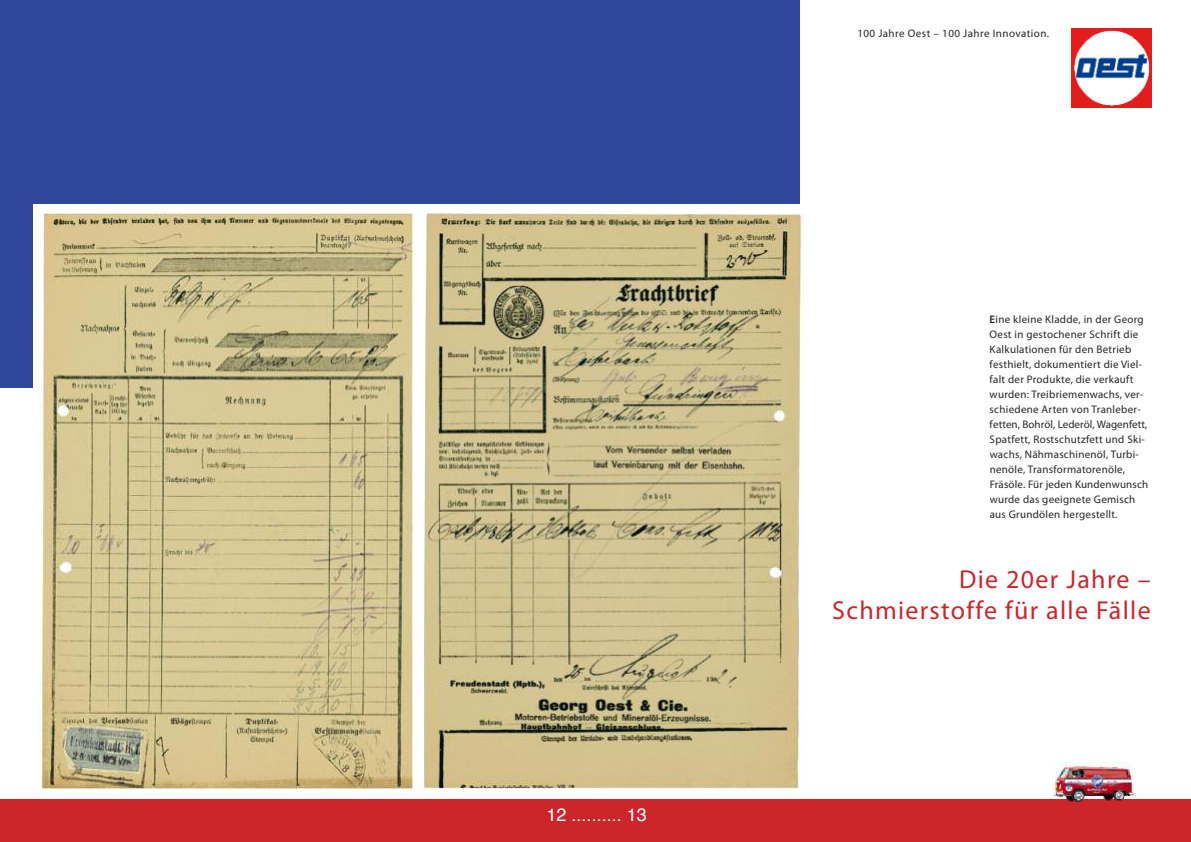
<style>
.page{position:relative;width:1191px;height:842px;background:#fff}
.page>*{position:absolute;margin:0;border:0;box-sizing:border-box;transform-origin:0 0}
.t1{font:26px/31.2px "Myriad Pro";letter-spacing:.05em;color:#cc262b;text-align:right}
.t2{font:18px "Helvetica";color:#fff}
.t3{font:11px/15px "Myriad Pro";letter-spacing:.025em;color:#272627}
.s1{font-weight:600}
</style>
<div class="page">
<div style="left:0;top:0;width:799px;height:388px;background:#2f489a"></div>
<div style="left:33px;top:204px;width:784px;height:203px;background:#fff"></div>
<img style="left:40px;top:212px;width:375px;height:578px">
<img style="left:423px;top:213px;width:381px;height:576px">
<img style="left:1071px;top:28px;width:80px;height:80px">
<div style="left:595px;top:799px;width:596px;height:43px;background:#cc262b"></div>
<div style="left:0;top:799px;width:595px;height:43px;background:#cc262b"></div>
<img style="left:1052px;top:763px;width:82px;height:39px">
<h2 class="t2" style="left:546px;top:808px;width:102px">12 .......... 13</h2>
<p class="t3" style="left:857px;top:26px;width:193px">100 Jahre Oest – 100 Jahre Innovation.</p>
<p class="t3" style="left:989px;top:313px;width:160px"><span class="s1">E</span>ine kleine Kladde, in der Georg<br>Oest in gestochener Schrift die<br>Kalkulationen für den Betrieb festhielt, dokumentiert die Viel&shy;falt der Produkte, die verkauft wurden: Treibriemenwachs, ver&shy;schiedene Arten von Tranleber&shy;fetten, Bohröl, Lederöl, Wagenfett,<br>Spatfett, Rostschutzfett und Ski&shy;wachs, Nähmaschinenöl, Turbi&shy;nenöle, Transformatorenöle,<br>Fräsöle. Für jeden Kundenwunsch wurde das geeignete Gemisch aus Grundölen hergestellt.</p>
<h1 class="t1" style="left:832px;top:566px;width:320px">Die 20er Jahre –<br>Schmierstoffe für alle Fälle</h1>
</div>
